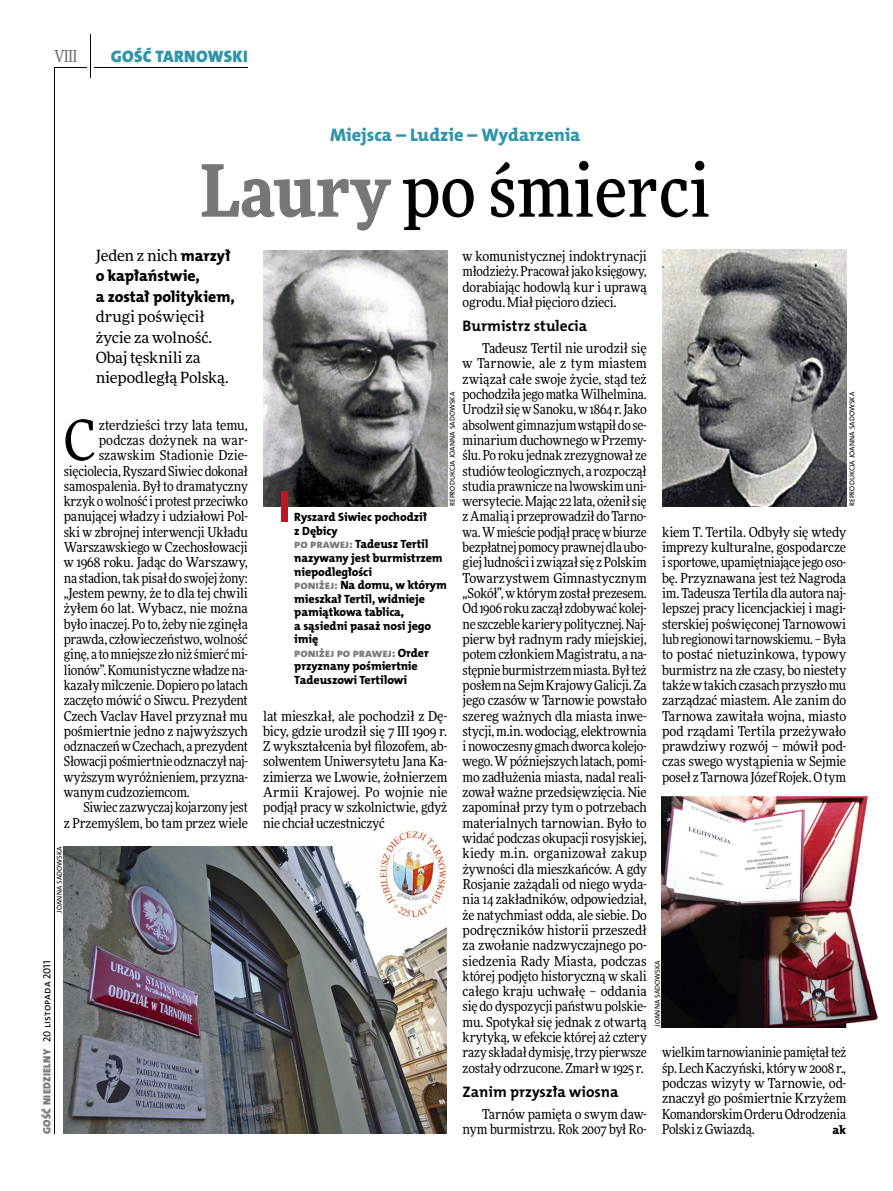
<style>
.page{position:relative;width:893px;height:1191px;background:#fff}
.page>*{position:absolute;margin:0;border:0;box-sizing:border-box;transform-origin:0 0}
.t1{font:500 72px "Freeday Narrow";color:#000}
.t2{font:55.95px "Freeday Narrow News";color:#000}
.t3{font:18.3px "The Mix HP8 Ex Bld";letter-spacing:-.005em;color:#2f95a8}
.t4{font:16.65px "The Mix HP9 Blk";letter-spacing:.02em;color:#2f95a8}
.t5{font:500 16.5px "Freeday Narrow";color:#777778;scale:.9 1}
.t6{font:15.75px/20.4px "The Mix HP8 Ex Bld";letter-spacing:-.005em;color:#000}
.t7{font:15.45px/20.4px "Freeday News";letter-spacing:-.005em;color:#000}
.t8{font:15.3px "The Mix HP7 Bld";color:#000}
.t9{font:13.65px/15.3px "Freeday Narrow News";letter-spacing:-.015em;color:#000;text-align:justify}
.t10{font:13.65px "Freeday Narrow News";letter-spacing:.01em;color:#000}
.t11{font:12.3px "The Mix HP8 Ex Bld";color:#000}
.t12{font:12px/13.5px "The Mix HP8 Ex Bld";letter-spacing:-.005em;color:#000}
.t13{font:10.5px "The Mix HP5 Plain";color:#000}
.t14{font:7.2px "The Mix HP5 Plain";letter-spacing:.015em;color:#000}
.s1{font-weight:900;color:#777778}
.s2{font-family:"The Mix HP8 Ex Bld";font-size:15.75px}
.s3{font-family:"The Mix HP9 Blk";color:#777778}
.s4{color:#777778}
</style>
<div class="page">
<hr style="left:54px;top:67px;width:1px;height:1067px;background:#000">
<hr style="left:90px;top:34px;width:1px;height:43px;background:#000">
<hr style="left:54px;top:67px;width:32px;height:1px;background:#000">
<hr style="left:95px;top:67px;width:153px;height:1px;background:#000">
<img style="left:263px;top:250px;width:184px;height:256px">
<img style="left:662px;top:250px;width:184px;height:256px">
<img style="left:64px;top:846px;width:382px;height:287px">
<img style="left:662px;top:797px;width:216px;height:230px">
<div style="left:282px;top:491px;width:6px;height:30px;background:#b51b24"></div>
<img style="left:372px;top:827px;width:83px;height:92px;border-radius:41px">
<p class="t5" style="left:54px;top:46px;width:27px">VIII</p>
<p class="t4" style="left:111px;top:46px;width:138px">GOŚĆ TARNOWSKI</p>
<h3 class="t3" style="left:330px;top:123px;width:252px">Miejsca – Ludzie – Wydarzenia</h3>
<h1 class="t1" style="left:200px;top:146px;width:512px"><span class="s1">Laury</span> po śmierci</h1>
<p class="t7" style="left:96px;top:245px;width:137px">Jeden z nich <span class="s2">marzył</span></p>
<p class="t6" style="left:96px;top:266px;width:141px">o kapłaństwie,<br>a został politykiem,</p>
<p class="t7" style="left:96px;top:306px;width:135px">drugi poświęcił życie za wolność.<br>Obaj tęsknili za niepodległą Polską.</p>
<h2 class="t2" style="left:64px;top:406px;width:33px">C</h2>
<p class="t9" style="left:99px;top:417px;width:151px">zterdzieści trzy lata temu,</p>
<p class="t10" style="left:99px;top:431px;width:151px">podczas dożynek na war-</p>
<p class="t9" style="left:99px;top:447px;width:151px">szawskim Stadionie Dzie-</p>
<p class="t9" style="left:64px;top:463px;width:186px">sięciolecia, Ryszard Siwiec dokonał</p>
<p class="t9" style="left:64px;top:478px;width:186px">samospalenia. Był to dramatyczny</p>
<p class="t9" style="left:64px;top:493px;width:186px">krzyk o wolność i protest przeciwko</p>
<p class="t9" style="left:64px;top:509px;width:186px">panującej władzy i udziałowi Pol-</p>
<p class="t9" style="left:64px;top:524px;width:186px">ski w zbrojnej interwencji Układu</p>
<p class="t9" style="left:64px;top:539px;width:186px">Warszawskiego w Czechosłowacji</p>
<p class="t9" style="left:64px;top:555px;width:186px">w 1968 roku. Jadąc do Warszawy,</p>
<p class="t9" style="left:64px;top:570px;width:186px">na stadion, tak pisał do swojej żony:</p>
<p class="t9" style="left:64px;top:585px;width:186px">„Jestem pewny, że to dla tej chwili</p>
<p class="t9" style="left:64px;top:600px;width:186px">żyłem 60 lat. Wybacz, nie można</p>
<p class="t9" style="left:64px;top:616px;width:186px">było inaczej. Po to, żeby nie zginęła</p>
<p class="t9" style="left:64px;top:631px;width:186px">prawda, człowieczeństwo, wolność</p>
<p class="t9" style="left:64px;top:646px;width:186px">ginę, a to mniejsze zło niż śmierć mi-</p>
<p class="t9" style="left:64px;top:662px;width:186px">lionów”. Komunistyczne władze na-</p>
<p class="t9" style="left:64px;top:677px;width:186px">kazały milczenie. Dopiero po latach</p>
<p class="t9" style="left:64px;top:692px;width:186px">zaczęto mówić o Siwcu. Prezydent</p>
<p class="t9" style="left:64px;top:708px;width:186px">Czech Vaclav Havel przyznał mu</p>
<p class="t9" style="left:64px;top:723px;width:186px">pośmiertnie jedno z najwyższych</p>
<p class="t9" style="left:64px;top:738px;width:186px">odznaczeń w Czechach, a prezydent</p>
<p class="t9" style="left:64px;top:754px;width:186px">Słowacji pośmiertnie odznaczył naj-</p>
<p class="t9" style="left:64px;top:769px;width:186px">wyższym wyróżnieniem, przyzna-</p>
<p class="t9" style="left:64px;top:784px;width:128px">wanym cudzoziemcom.</p>
<p class="t9" style="left:83px;top:799px;width:166px">Siwiec zazwyczaj kojarzony jest</p>
<p class="t9" style="left:64px;top:815px;width:186px">z Przemyślem, bo tam przez wiele</p>
<p class="t14" style="left:55px;top:912px;width:68px;rotate:-90deg">joanna sadowska</p>
<p class="t13" style="left:40px;top:1134px;width:175px;rotate:-90deg"><span class="s3">GOŚĆ NIEDZIELNY</span> 20 listopada 2011</p>
<p class="t9" style="left:463px;top:248px;width:186px">w komunistycznej indoktrynacji młodzieży. Pracował jako księgowy, dorabiając hodowlą kur i uprawą ogrodu. Miał pięcioro dzieci.</p>
<p class="t8" style="left:463px;top:316px;width:126px">Burmistrz stulecia</p>
<p class="t9" style="left:463px;top:340px;width:186px;text-indent:20px">Tadeusz Tertil nie urodził się w Tarnowie, ale z tym miastem związał całe swoje życie, stąd też pochodziła jego matka Wilhelmina.<br>Urodził się w Sanoku, w 1864 r. Jako absolwent gimnazjum wstąpił do se&shy;minarium duchownego w Przemy&shy;ślu. Po roku jednak zrezygnował ze studiów teologicznych, a rozpoczął studia prawnicze na lwowskim uni&shy;wersytecie. Mając 22 lata, ożenił się z Amalią i przeprowadził do Tarno&shy;wa. W mieście podjął pracę w biurze bezpłatnej pomocy prawnej dla ubo&shy;giej ludności i związał się z Polskim Towarzystwem Gimnastycznym „Sokół”, w którym został prezesem.<br>Od 1906 roku zaczął zdobywać kolej&shy;ne szczeble kariery politycznej. Naj&shy;pierw był radnym rady miejskiej, potem członkiem Magistratu, a na&shy;stępnie burmistrzem miasta. Był też posłem na Sejm Krajowy Galicji. Za jego czasów w Tarnowie powstało szereg ważnych dla miasta inwe&shy;stycji, m.in. wodociąg, elektrownia i nowoczesny gmach dworca kolejo&shy;wego. W późniejszych latach, pomi&shy;mo zadłużenia miasta, nadal reali&shy;zował ważne przedsięwzięcia. Nie zapominał przy tym o potrzebach materialnych tarnowian. Było to widać podczas okupacji rosyjskiej, kiedy m.in. organizował zakup żywności dla mieszkańców. A gdy Rosjanie zażądali od niego wyda&shy;nia 14 zakładników, odpowiedział, że natychmiast odda, ale siebie. Do podręczników historii przeszedł za zwołanie nadzwyczajnego po&shy;siedzenia Rady Miasta, podczas której podjęto historyczną w skali całego kraju uchwałę – oddania się do dyspozycji państwu polskie&shy;mu. Spotykał się jednak z otwartą krytyką, w efekcie której aż cztery razy składał dymisję, trzy pierwsze zostały odrzucone. Zmarł w 1925 r.</p>
<p class="t8" style="left:463px;top:1081px;width:157px">Zanim przyszła wiosna</p>
<p class="t9" style="left:463px;top:1106px;width:186px;text-align:right">Tarnów pamięta o swym daw&shy;nym burmistrzu. Rok 2007 był Ro-</p>
<p class="t14" style="left:448px;top:506px;width:116px;rotate:-90deg">RePRodukcja joanna sadowska</p>
<p class="t14" style="left:847px;top:506px;width:116px;rotate:-90deg">RePRodukcja joanna sadowska</p>
<p class="t12" style="left:294px;top:511px;width:154px">Ryszard Siwiec pochodził<br>z Dębicy<br><span class="s4">po prawej:</span> Tadeusz Tertil nazywany jest burmistrzem niepodległości<br><span class="s4">poniżej:</span> Na domu, w którym mieszkał Tertil, widnieje pamiątkowa tablica,<br>a sąsiedni pasaż nosi jego imię<br><span class="s4">poniżej po prawej:</span> Order przyznany pośmiertnie<br>Tadeuszowi Tertilowi</p>
<p class="t9" style="left:662px;top:524px;width:186px">kiem T. Tertila. Odbyły się wtedy imprezy kulturalne, gospodarcze i sportowe, upamiętniające jego oso&shy;bę. Przyznawana jest też Nagroda im. Tadeusza Tertila dla autora naj&shy;lepszej pracy licencjackiej i magi&shy;sterskiej poświęconej Tarnowowi lub regionowi tarnowskiemu. – Była to postać nietuzinkowa, typowy burmistrz na złe czasy, bo niestety także w takich czasach przyszło mu zarządzać miastem. Ale zanim do Tarnowa zawitała wojna, miasto pod rządami Tertila przeżywało prawdziwy rozwój – mówił pod&shy;czas swego wystąpienia w Sejmie poseł z Tarnowa Józef Rojek. O tym</p>
<p class="t9" style="left:263px;top:708px;width:186px">lat mieszkał, ale pochodził z Dę&shy;bicy, gdzie urodził się 7 III 1909 r.<br>Z wykształcenia był filozofem, ab&shy;solwentem Uniwersytetu Jana Ka&shy;zimierza we Lwowie, żołnierzem Armii Krajowej. Po wojnie nie podjął pracy w szkolnictwie, gdyż nie chciał uczestniczyć</p>
<p class="t14" style="left:653px;top:1026px;width:68px;rotate:-90deg">joanna sadowska</p>
<p class="t9" style="left:662px;top:1044px;width:186px">wielkim tarnowianinie pamiętał też śp. Lech Kaczyński, który w 2008 r., podczas wizyty w Tarnowie, od&shy;znaczył go pośmiertnie Krzyżem Komandorskim Orderu Odrodzenia Polski z Gwiazdą.</p>
<p class="t11" style="left:833px;top:1122px;width:15px">ak</p>
</div>
